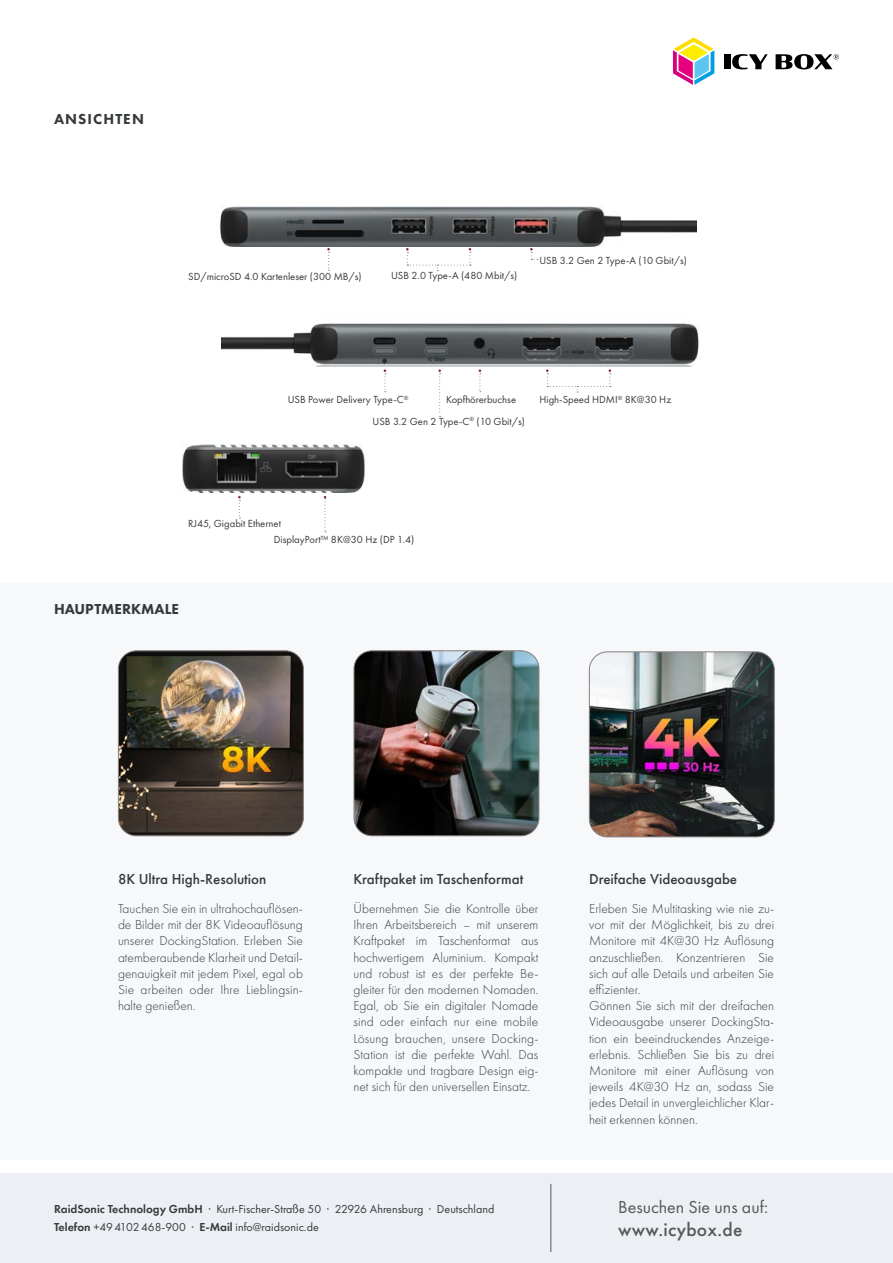
<style>
.page{position:relative;width:893px;height:1263px;background:#fff}
.page>*{position:absolute;margin:0;border:0;box-sizing:border-box;transform-origin:0 0}
.t1{font:500 19.5px "Futura PT";letter-spacing:.015em;color:#575756}
.t2{font:18px "Futura PT";color:#575756}
.t3{font:500 15px "Futura PT";color:#373a3b}
.t4{font:800 15px "Futura PT";color:#373a3b}
.t5{font:800 15px "Futura PT";letter-spacing:.07em;color:#373a3b}
.t6{font:300 13.5px/16.2px "Futura PT";color:#373a3b;text-align:justify}
.t7{font:12px "Futura PT";color:#373a3b}
.t8{font:10.65px/21.9px "Futura PT";color:#373a3b}
.s1{font-weight:600}
</style>
<div class="page">
<div style="left:724px;top:54px;width:6px;height:15px;background:#000"></div>
<svg style="left:732px;top:54px;width:36px;height:15px"></svg>
<svg style="left:776px;top:54px;width:63px;height:15px"></svg>
<svg style="left:673px;top:37px;width:41px;height:48px"></svg>
<div style="left:0;top:583px;width:893px;height:577px;background:#f6f8f9"></div>
<img style="left:354px;top:651px;width:185px;height:185px">
<div style="left:354px;top:651px;width:185px;height:185px;border:1px solid #878787;border-radius:18px"></div>
<img style="left:118px;top:651px;width:185px;height:185px">
<div style="left:118px;top:651px;width:186px;height:185px;border:1px solid #878787;border-radius:18px"></div>
<img style="left:589px;top:652px;width:185px;height:185px">
<div style="left:589px;top:652px;width:185px;height:185px;border:1px solid #878787;border-radius:18px"></div>
<svg style="left:238px;top:496px;width:3px;height:23px"></svg>
<svg style="left:327px;top:248px;width:3px;height:23px"></svg>
<svg style="left:384px;top:369px;width:2px;height:23px"></svg>
<svg style="left:438px;top:369px;width:3px;height:48px"></svg>
<svg style="left:479px;top:369px;width:2px;height:23px"></svg>
<svg style="left:530px;top:248px;width:8px;height:12px"></svg>
<svg style="left:406px;top:248px;width:65px;height:23px"></svg>
<svg style="left:546px;top:369px;width:65px;height:23px"></svg>
<svg style="left:324px;top:496px;width:2px;height:36px"></svg>
<img style="left:220px;top:206px;width:476px;height:41px">
<img style="left:221px;top:323px;width:478px;height:43px">
<img style="left:182px;top:444px;width:183px;height:49px">
<div style="left:0;top:1174px;width:893px;height:89px;background:#ecf0f5"></div>
<hr style="left:551px;top:1184px;width:1px;height:68px;background:#575756">
<p class="t5" style="left:54px;top:109px;width:91px">ANSICHTEN</p>
<p class="t8" style="left:188px;top:265px;width:175px">SD/microSD 4.0 Kartenleser (300 MB/s)</p>
<p class="t8" style="left:391px;top:265px;width:128px">USB 2.0 Type-A (480 Mbit/s)</p>
<p class="t8" style="left:539px;top:249px;width:149px">USB 3.2 Gen 2 Type-A (10 Gbit/s)</p>
<p class="t8" style="left:446px;top:388px;width:72px">Kopfhörerbuchse</p>
<p class="t8" style="left:373px;top:388px;width:154px;text-indent:-85px">USB Power Delivery Type-C<sup>®<br></sup>USB 3.2 Gen 2 Type-C<sup>®</sup> (10 Gbit/s)</p>
<p class="t8" style="left:539px;top:388px;width:133px">High-Speed HDMI<sup>®</sup> 8K@30 Hz</p>
<p class="t8" style="left:188px;top:513px;width:94px">RJ45, Gigabit Ethernet</p>
<p class="t8" style="left:274px;top:528px;width:142px">DisplayPort™ 8K@30 Hz (DP 1.4)</p>
<p class="t4" style="left:54px;top:600px;width:126px">HAUPTMERKMALE</p>
<p class="t3" style="left:118px;top:870px;width:150px">8K Ultra High-Resolution</p>
<p class="t3" style="left:353px;top:870px;width:171px">Kraftpaket im Taschenformat</p>
<p class="t3" style="left:589px;top:870px;width:150px">Dreifache Videoausgabe</p>
<p class="t6" style="left:118px;top:900px;width:186px">Tauchen Sie ein in ultrahochauflösen&shy;de Bilder mit der 8K Videoauflösung unserer DockingStation. Erleben Sie atemberaubende Klarheit und Detail&shy;genauigkeit mit jedem Pixel, egal ob Sie arbeiten oder Ihre Lieblingsin&shy;halte genießen.</p>
<p class="t6" style="left:353px;top:900px;width:186px">Übernehmen Sie die Kontrolle über Ihren Arbeitsbereich – mit unserem Kraftpaket im Taschenformat aus hochwertigem Aluminium. Kompakt und robust ist es der perfekte Be&shy;gleiter für den modernen Nomaden.<br>Egal, ob Sie ein digitaler Nomade sind oder einfach nur eine mobile Lösung brauchen, unsere Docking-Station ist die perfekte Wahl. Das kompakte und tragbare Design eig&shy;net sich für den universellen Einsatz.</p>
<p class="t6" style="left:589px;top:900px;width:186px;text-align:left">Erleben Sie Multitasking wie nie zu&shy;vor mit der Möglichkeit, bis zu drei<br>Monitore mit 4K@30 Hz Auflösung anzuschließen. Konzentrieren Sie sich auf alle Details und arbeiten Sie effizienter.<br>Gönnen Sie sich mit der dreifachen<br>Videoausgabe unserer DockingSta&shy;tion ein beeindruckendes Anzeige&shy;erlebnis. Schließen Sie bis zu drei<br>Monitore mit einer Auflösung von jeweils 4K@30 Hz an, sodass Sie jedes Detail in unvergleichlicher Klar&shy;heit erkennen können.</p>
<p class="t7" style="left:54px;top:1202px;width:442px"><span class="s1">RaidSonic Technology GmbH</span> · Kurt-Fischer-Straße 50 · 22926 Ahrensburg · Deutschland</p>
<h2 class="t2" style="left:618px;top:1196px;width:151px">Besuchen Sie uns auf:</h2>
<p class="t7" style="left:54px;top:1220px;width:266px"><span class="s1">Telefon</span> +494102468-900 · <span class="s1">E-Mail</span> info@raidsonic.de</p>
<h1 class="t1" style="left:618px;top:1218px;width:126px">www.icybox.de</h1>
</div>
